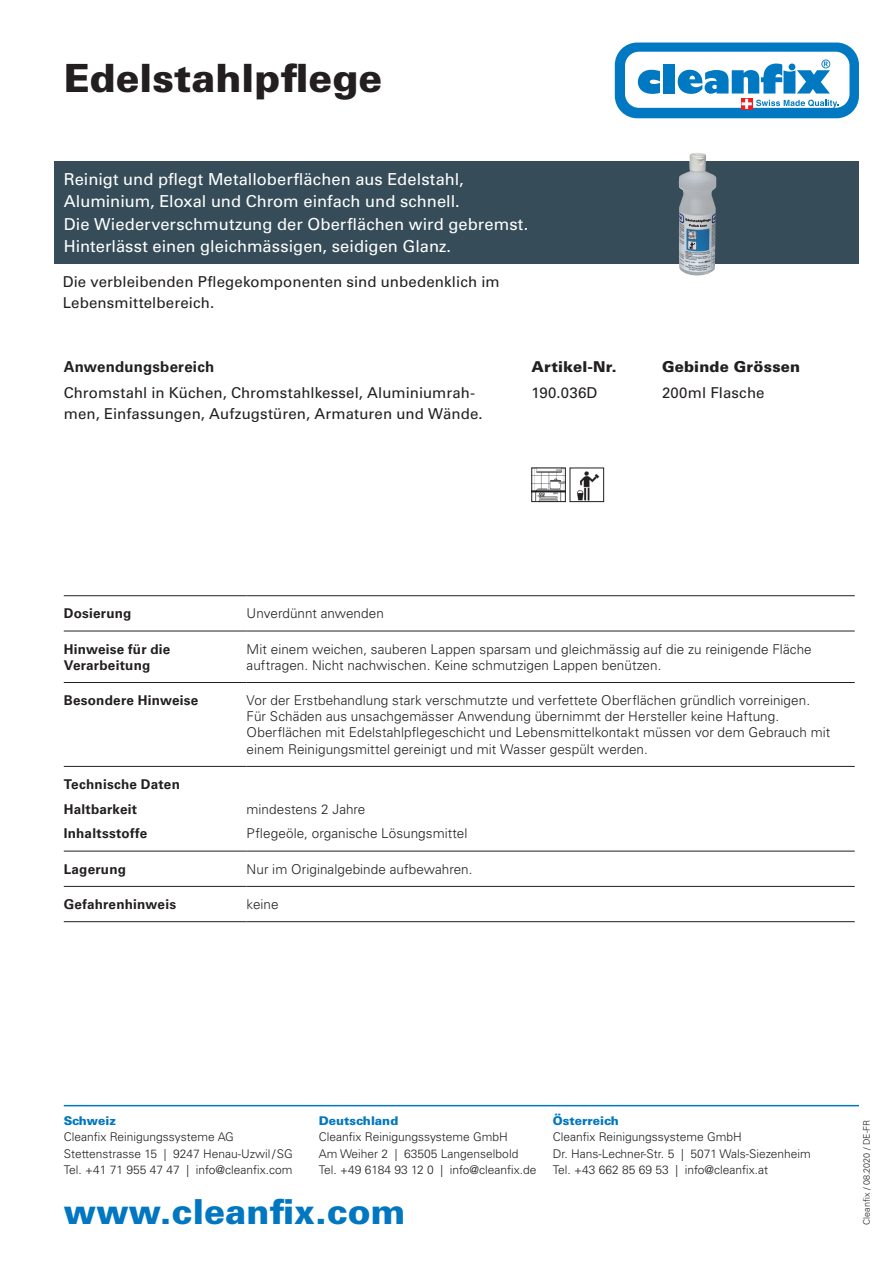
<style>
.page{position:relative;width:893px;height:1263px;background:#fff}
.page>*{position:absolute;margin:0;border:0;box-sizing:border-box;transform-origin:0 0}
.t1{font:900 39px "Univers LT Std";color:#231f20}
.t2{font:900 34.5px "Univers LT Std";color:#0077c0}
.t3{font:16.5px/22.5px "Univers LT Std";letter-spacing:.005em;color:#fff}
.t4{font:15px/21px "Univers LT Std";letter-spacing:.01em;color:#231f20}
.t5{font:900 15px "Univers LT Std";letter-spacing:.01em;color:#231f20}
.t6{font:700 15px "Univers LT Std";letter-spacing:.015em;color:#231f20}
.t7{font:300 13.5px/16.2px "Univers LT Std";letter-spacing:.005em;color:#231f20}
.t8{font:700 13.5px/24.8px "Univers LT Std";letter-spacing:.015em;color:#231f20}
.t9{font:300 12px/16.5px "Univers LT Std";color:#231f20}
.t10{font:900 12px "Univers LT Std";color:#0077c0}
.t11{font:300 9px "Univers LT Std";color:#231f20}
</style>
<div class="page">
<svg style="left:615px;top:43px;width:244px;height:75px"></svg>
<hr style="left:64px;top:1105px;width:795px;height:1px;background:#0077c0">
<div style="left:54px;top:162px;width:805px;height:102px;background:#364d59"></div>
<img style="left:679px;top:153px;width:37px;height:123px">
<img style="left:577px;top:471px;width:23px;height:29px">
<div style="left:570px;top:468px;width:34px;height:34px;border:1px solid #231f20"></div>
<img style="left:533px;top:470px;width:31px;height:30px">
<div style="left:531px;top:468px;width:35px;height:34px;border:1px solid #231f20"></div>
<hr style="left:64px;top:595px;width:183px;height:1px;background:#231f20">
<hr style="left:64px;top:631px;width:183px;height:1px;background:#231f20">
<hr style="left:64px;top:682px;width:183px;height:1px;background:#231f20">
<hr style="left:64px;top:766px;width:183px;height:1px;background:#231f20">
<hr style="left:64px;top:851px;width:183px;height:1px;background:#231f20">
<hr style="left:64px;top:886px;width:183px;height:1px;background:#231f20">
<hr style="left:64px;top:921px;width:183px;height:1px;background:#231f20">
<hr style="left:247px;top:595px;width:608px;height:1px;background:#231f20">
<hr style="left:247px;top:631px;width:608px;height:1px;background:#231f20">
<hr style="left:247px;top:682px;width:608px;height:1px;background:#231f20">
<hr style="left:247px;top:766px;width:608px;height:1px;background:#231f20">
<hr style="left:247px;top:851px;width:608px;height:1px;background:#231f20">
<hr style="left:247px;top:886px;width:608px;height:1px;background:#231f20">
<hr style="left:247px;top:921px;width:608px;height:1px;background:#231f20">
<h1 class="t1" style="left:64px;top:54px;width:320px">Edelstahlpflege</h1>
<p class="t3" style="left:64px;top:168px;width:466px">Reinigt und pflegt Metalloberflächen aus Edelstahl, Aluminium, Eloxal und Chrom einfach und schnell.<br>Die Wiederverschmutzung der Oberflächen wird gebremst.<br>Hinterlässt einen gleichmässigen, seidigen Glanz.</p>
<p class="t4" style="left:63px;top:272px;width:438px">Die verbleibenden Pflegekomponenten sind unbedenklich im<br>Lebensmittelbereich.</p>
<p class="t6" style="left:64px;top:358px;width:152px">Anwendungsbereich</p>
<p class="t4" style="left:64px;top:382px;width:420px">Chromstahl in Küchen, Chromstahlkessel, Aluminiumrah&shy;men, Einfassungen, Aufzugstüren, Armaturen und Wände.</p>
<p class="t5" style="left:531px;top:357px;width:87px">Artikel-Nr.</p>
<p class="t5" style="left:662px;top:357px;width:140px">Gebinde Grössen</p>
<p class="t4" style="left:531px;top:382px;width:67px">190.036D</p>
<p class="t4" style="left:662px;top:382px;width:104px">200ml Flasche</p>
<p class="t8" style="left:64px;top:601px;width:69px">Dosierung</p>
<p class="t7" style="left:247px;top:605px;width:139px">Unverdünnt anwenden</p>
<p class="t8" style="left:64px;top:641px;width:108px;line-height:16.2px">Hinweise für die<br>Verarbeitung</p>
<p class="t7" style="left:247px;top:641px;width:567px">Mit einem weichen, sauberen Lappen sparsam und gleichmässig auf die zu reinigende Fläche auftragen. Nicht nachwischen. Keine schmutzigen Lappen benützen.</p>
<p class="t8" style="left:64px;top:688px;width:136px">Besondere Hinweise</p>
<p class="t7" style="left:247px;top:692px;width:585px">Vor der Erstbehandlung stark verschmutzte und verfettete Oberflächen gründlich vorreinigen.<br>Für Schäden aus unsachgemässer Anwendung übernimmt der Hersteller keine Haftung.<br>Oberflächen mit Edelstahlpflegeschicht und Lebensmittelkontakt müssen vor dem Gebrauch mit einem Reinigungsmittel gereinigt und mit Wasser gespült werden.</p>
<p class="t8" style="left:64px;top:772px;width:118px">Technische Daten<br>Haltbarkeit<br>Inhaltsstoffe</p>
<p class="t7" style="left:247px;top:796px;width:222px;line-height:24.8px">mindestens 2 Jahre<br>Pflegeöle, organische Lösungsmittel</p>
<p class="t8" style="left:64px;top:857px;width:64px">Lagerung</p>
<p class="t7" style="left:247px;top:861px;width:227px">Nur im Originalgebinde aufbewahren.</p>
<p class="t8" style="left:64px;top:892px;width:114px">Gefahrenhinweis</p>
<p class="t7" style="left:247px;top:896px;width:34px">keine</p>
<p class="t10" style="left:64px;top:1113px;width:54px">Schweiz</p>
<p class="t9" style="left:64px;top:1129px;width:231px">Cleanfix Reinigungssysteme AG<br>Stettenstrasse 15 | 9247 Henau-Uzwil/SG<br>Tel. +41 71 955 47 47 | info@cleanfix.com</p>
<p class="t10" style="left:319px;top:1113px;width:81px">Deutschland</p>
<p class="t9" style="left:319px;top:1129px;width:219px">Cleanfix Reinigungssysteme GmbH<br>Am Weiher 2 | 63505 Langenselbold<br>Tel. +49 6184 93 12 0 | info@cleanfix.de</p>
<h2 class="t2" style="left:64px;top:1190px;width:343px">www.cleanfix.com</h2>
<p class="t10" style="left:553px;top:1113px;width:68px">Österreich</p>
<p class="t9" style="left:553px;top:1129px;width:259px">Cleanfix Reinigungssysteme GmbH<br>Dr. Hans-Lechner-Str. 5 | 5071 Wals-Siezenheim<br>Tel. +43 662 85 69 53 | info@cleanfix.at</p>
<p class="t11" style="left:861px;top:1225px;width:107px;rotate:-90deg">Cleanfix / 08.2020 / DE-FR</p>
</div>
